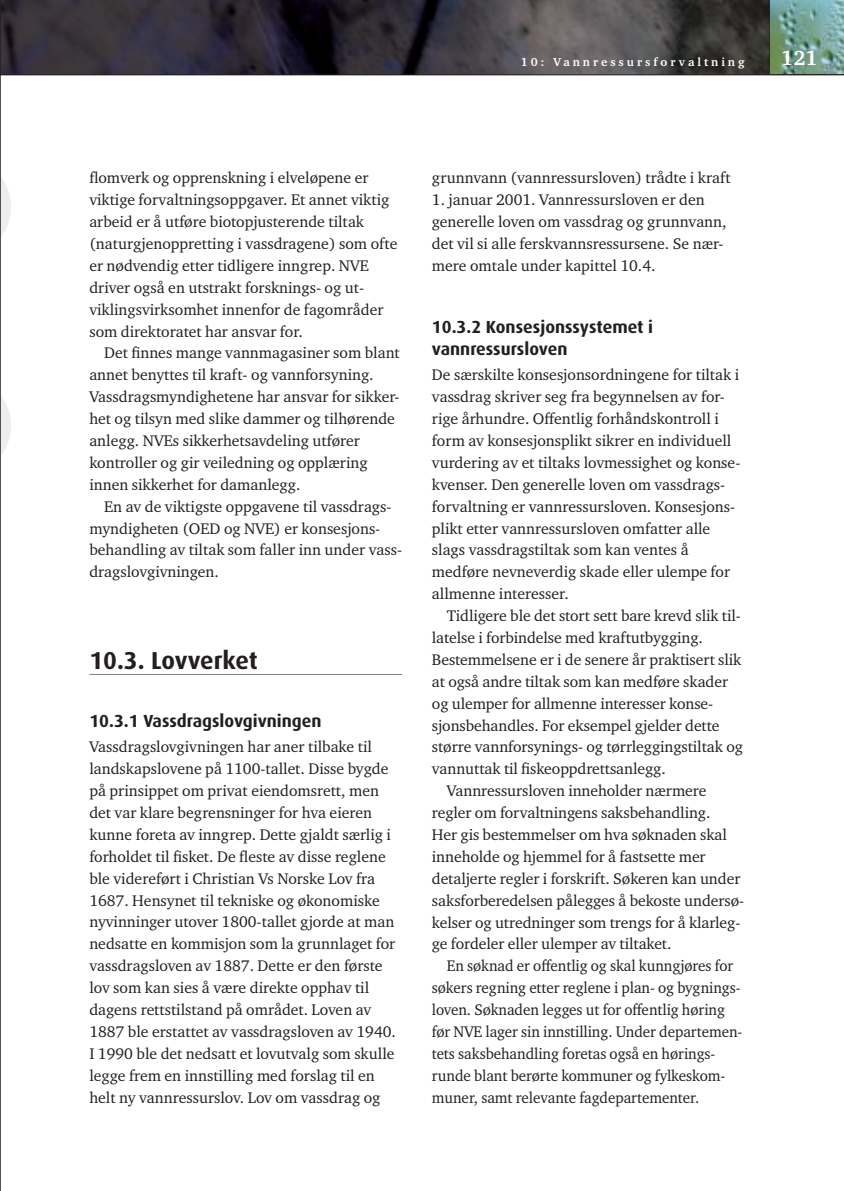
<style>
.page{position:relative;width:844px;height:1191px;background:#fff}
.page>*{position:absolute;margin:0;border:0;box-sizing:border-box;transform-origin:0 0}
.t1{font:700 24.5px "Dax";letter-spacing:-.01em;color:#231f20}
.t2{font:700 21px "Charter ITC Std";color:#fff}
.t3{font:700 17.5px/21.9px "Dax";color:#231f20}
.t4{font:15.75px/21.9px "Charter ITC Std";color:#231f20}
.t5{font:15.75px "Charter ITC Std";color:#231f20;scale:.96 1}
.t6{font:700 11.9px "Charter ITC Std";letter-spacing:.25em;color:#fff}
</style>
<div class="page">
<hr style="left:89px;top:674px;width:313px;height:1px;background:#808285">
<img style="left:1px;top:0;width:768px;height:74px">
<hr style="left:0;top:74px;width:843px;height:1px;background:#231f20">
<hr style="left:769px;top:0;width:1px;height:75px;background:#231f20">
<hr style="left:0;top:0;width:1px;height:1191px;background:#231f20">
<img style="left:770px;top:0;width:73px;height:74px">
<p class="t6" style="left:520px;top:55px;width:225px">10: Vannressursforvaltning</p>
<h2 class="t2" style="left:781px;top:45px;width:38px">121</h2>
<p class="t4" style="left:89px;top:167px;width:309px">flomverk og opprenskning i elveløpene er viktige forvaltningsoppgaver. Et annet viktig arbeid er å utføre biotopjusterende tiltak (naturgjenoppretting i vassdragene) som ofte er nødvendig etter tidligere inngrep. NVE driver også en utstrakt forsknings- og ut&shy;viklingsvirksomhet innenfor de fagområder som direktoratet har ansvar for.</p>
<p class="t4" style="left:89px;top:342px;width:312px;text-indent:15px">Det finnes mange vannmagasiner som blant annet benyttes til kraft- og vannforsyning.<br>Vassdragsmyndighetene har ansvar for sikker&shy;het og tilsyn med slike dammer og tilhørende anlegg. NVEs sikkerhetsavdeling utfører kontroller og gir veiledning og opplæring innen sikkerhet for damanlegg.</p>
<p class="t4" style="left:89px;top:495px;width:314px;text-indent:15px">En av de viktigste oppgavene til vassdrags&shy;myndigheten (OED og NVE) er konsesjons&shy;behandling av tiltak som faller inn under vass&shy;dragslovgivningen.</p>
<h1 class="t1" style="left:89px;top:647px;width:170px">10.3. Lovverket</h1>
<p class="t3" style="left:89px;top:710px;width:234px">10.3.1 Vassdragslovgivningen</p>
<p class="t4" style="left:89px;top:736px;width:308px">Vassdragslovgivningen har aner tilbake til landskapslovene på 1100-tallet. Disse bygde på prinsippet om privat eiendomsrett, men det var klare begrensninger for hva eieren kunne foreta av inngrep. Dette gjaldt særlig i forholdet til fisket. De fleste av disse reglene ble videreført i Christian Vs Norske Lov fra 1687. Hensynet til tekniske og økonomiske nyvinninger utover 1800-tallet gjorde at man nedsatte en kommisjon som la grunnlaget for vassdragsloven av 1887. Dette er den første lov som kan sies å være direkte opphav til dagens rettstilstand på området. Loven av 1887 ble erstattet av vassdragsloven av 1940.<br>I 1990 ble det nedsatt et lovutvalg som skulle legge frem en innstilling med forslag til en helt ny vannressurslov. Lov om vassdrag og</p>
<p class="t4" style="left:432px;top:167px;width:300px">grunnvann (vannressursloven) trådte i kraft</p>
<p class="t4" style="left:432px;top:189px;width:296px">1. januar 2001. Vannressursloven er den generelle loven om vassdrag og grunnvann, det vil si alle ferskvannsressursene. Se nær&shy;mere omtale under kapittel 10.4.</p>
<p class="t3" style="left:432px;top:316px;width:223px">10.3.2 Konsesjonssystemet i vannressursloven</p>
<p class="t4" style="left:432px;top:364px;width:310px">De særskilte konsesjonsordningene for tiltak i vassdrag skriver seg fra begynnelsen av for&shy;rige århundre. Offentlig forhåndskontroll i form av konsesjonsplikt sikrer en individuell vurdering av et tiltaks lovmessighet og konse&shy;kvenser. Den generelle loven om vassdrags&shy;forvaltning er vannressursloven. Konsesjons&shy;plikt etter vannressursloven omfatter alle slags vassdragstiltak som kan ventes å medføre nevneverdig skade eller ulempe for allmenne interesser.</p>
<p class="t4" style="left:446px;top:604px;width:295px">Tidligere ble det stort sett bare krevd slik til-</p>
<p class="t4" style="left:432px;top:626px;width:272px">latelse i forbindelse med kraftutbygging.</p>
<p class="t4" style="left:432px;top:648px;width:311px">Bestemmelsene er i de senere år praktisert slik</p>
<p class="t4" style="left:432px;top:670px;width:297px">at også andre tiltak som kan medføre skader</p>
<p class="t4" style="left:432px;top:692px;width:283px">og ulemper for allmenne interesser konse-</p>
<p class="t4" style="left:432px;top:714px;width:289px">sjonsbehandles. For eksempel gjelder dette</p>
<p class="t4" style="left:432px;top:736px;width:312px">større vannforsynings- og tørrleggingstiltak og</p>
<p class="t4" style="left:432px;top:757px;width:235px">vannuttak til fiskeoppdrettsanlegg.</p>
<p class="t4" style="left:446px;top:779px;width:261px">Vannressursloven inneholder nærmere</p>
<p class="t4" style="left:432px;top:801px;width:280px">regler om forvaltningens saksbehandling.</p>
<p class="t4" style="left:432px;top:823px;width:296px">Her gis bestemmelser om hva søknaden skal</p>
<p class="t4" style="left:432px;top:845px;width:275px">inneholde og hjemmel for å fastsette mer</p>
<p class="t4" style="left:432px;top:867px;width:310px">detaljerte regler i forskrift. Søkeren kan under</p>
<p class="t4" style="left:432px;top:889px;width:314px">saksforberedelsen pålegges å bekoste undersø-</p>
<p class="t4" style="left:432px;top:911px;width:310px">kelser og utredninger som trengs for å klarleg-</p>
<p class="t4" style="left:432px;top:932px;width:241px">ge fordeler eller ulemper av tiltaket.</p>
<p class="t5" style="left:446px;top:956px;width:300px">En søknad er offentlig og skal kunngjøres for</p>
<p class="t5" style="left:432px;top:978px;width:323px">søkers regning etter reglene i plan- og bygnings-</p>
<p class="t5" style="left:432px;top:999px;width:307px">loven. Søknaden legges ut for offentlig høring</p>
<p class="t5" style="left:432px;top:1021px;width:325px">før NVE lager sin innstilling. Under departemen-</p>
<p class="t5" style="left:432px;top:1043px;width:297px">tets saksbehandling foretas også en hørings-</p>
<p class="t5" style="left:432px;top:1065px;width:307px">runde blant berørte kommuner og fylkeskom-</p>
<p class="t5" style="left:432px;top:1087px;width:280px">muner, samt relevante fagdepartementer.</p>
</div>
